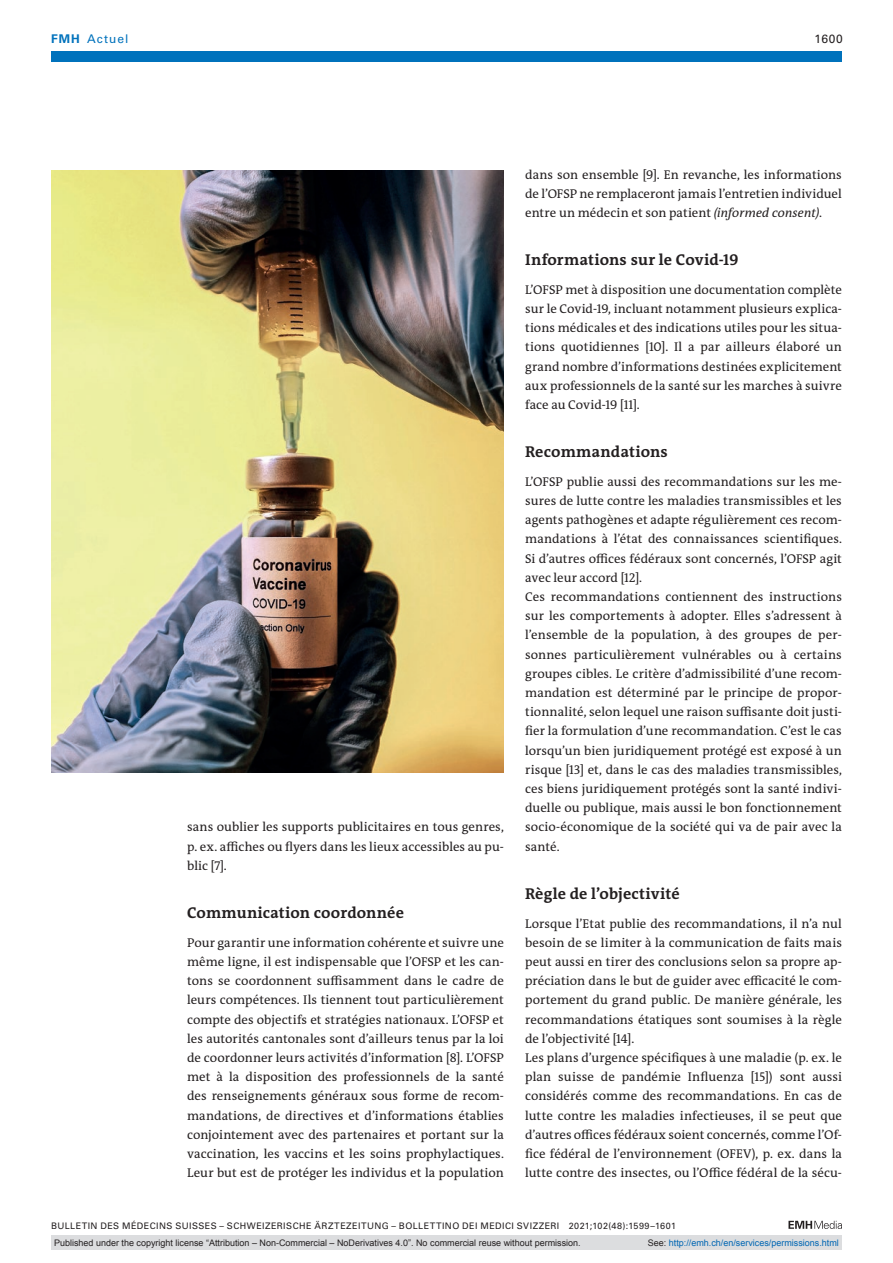
<style>
.page{position:relative;width:893px;height:1263px;background:#fff}
.page>*{position:absolute;margin:0;border:0;box-sizing:border-box;transform-origin:0 0}
.section-h1{font:700 15.75px "The Antiqua B W7";letter-spacing:.005em;color:#231f20}
.section-pn{font:12.75px/19.2px "The Antiqua B W5 Plain";letter-spacing:.005em;color:#231f20;text-align:justify}
.ressort{font:12px "Univers LT Std";letter-spacing:.085em;color:#0072bc}
.ressort-2{font:12px "Univers LT Std";color:#231f20}
.t1{font:9px "Arial";color:#231f20}
.fusszeile{font:9px "Univers LT Std";letter-spacing:.05em;color:#231f20}
.t2{font:9px "Arial";color:#0066b3}
.s1{font-weight:700}
.s2{font-style:italic}
.s3{color:#231f20}
</style>
<div class="page">
<svg style="left:788px;top:1221px;width:54px;height:8px"></svg>
<img style="left:51px;top:170px;width:453px;height:602px">
<div style="left:51px;top:51px;width:791px;height:11px;background:#0072bc"></div>
<div style="left:51px;top:1235px;width:791px;height:15px;background:#dcdddf"></div>
<p class="ressort" style="left:51px;top:31px;width:79px"><span class="s1">FMH</span> Actuel</p>
<p class="ressort-2" style="left:815px;top:31px;width:30px">1600</p>
<p class="section-pn" style="left:187px;top:818px;width:318px">sans oublier les supports publicitaires en tous genres, p. ex. affiches ou flyers dans les lieux accessibles au pu&shy;blic [7].</p>
<p class="section-h1" style="left:187px;top:902px;width:218px">Communication coordonnée</p>
<p class="section-pn" style="left:187px;top:933px;width:318px">Pour garantir une information cohérente et suivre une même ligne, il est indispensable que l’OFSP et les can&shy;tons se coordonnent suffisamment dans le cadre de leurs compétences. Ils tiennent tout particulièrement compte des objectifs et stratégies nationaux. L’OFSP et les autorités cantonales sont d’ailleurs tenus par la loi de coordonner leurs activités d’information [8]. L’OFSP met à la disposition des professionnels de la santé des renseignements généraux sous forme de recom&shy;mandations, de directives et d’informations établies conjointement avec des partenaires et portant sur la vaccination, les vaccins et les soins prophylactiques.<br>Leur but est de protéger les individus et la population</p>
<p class="section-pn" style="left:525px;top:165px;width:318px">dans son ensemble [9]. En revanche, les informations de l’OFSP ne remplaceront jamais l’entretien individuel entre un médecin et son patient <span class="s2">(informed consent)</span>.</p>
<p class="section-h1" style="left:525px;top:250px;width:215px">Informations sur le Covid-19</p>
<p class="section-pn" style="left:525px;top:280px;width:318px">L’OFSP met à disposition une documentation complète sur le Covid-19, incluant notamment plusieurs explica&shy;tions médicales et des indications utiles pour les situa&shy;tions quotidiennes [10]. Il a par ailleurs élaboré un grand nombre d’informations destinées explicitement aux professionnels de la santé sur les marches à suivre face au Covid-19 [11].</p>
<p class="section-h1" style="left:525px;top:442px;width:144px">Recommandations</p>
<p class="section-pn" style="left:525px;top:472px;width:318px">L’OFSP publie aussi des recommandations sur les me&shy;sures de lutte contre les maladies transmissibles et les agents pathogènes et adapte régulièrement ces recom&shy;mandations à l’état des connaissances scientifiques.<br>Si d’autres offices fédéraux sont concernés, l’OFSP agit avec leur accord [12].</p>
<p class="section-pn" style="left:525px;top:587px;width:318px">Ces recommandations contiennent des instructions sur les comportements à adopter. Elles s’adressent à l’ensemble de la population, à des groupes de per&shy;sonnes particulièrement vulnérables ou à certains groupes cibles. Le critère d’admissibilité d’une recom&shy;mandation est déterminé par le principe de propor&shy;tionnalité, selon lequel une raison suffisante doit justi&shy;fier la formulation d’une recommandation. C’est le cas lorsqu’un bien juridiquement protégé est exposé à un risque [13] et, dans le cas des maladies transmissibles, ces biens juridiquement protégés sont la santé indivi&shy;duelle ou publique, mais aussi le bon fonctionnement socio-économique de la société qui va de pair avec la santé.</p>
<p class="section-h1" style="left:525px;top:883px;width:156px">Règle de l’objectivité</p>
<p class="section-pn" style="left:525px;top:914px;width:318px">Lorsque l’Etat publie des recommandations, il n’a nul besoin de se limiter à la communication de faits mais peut aussi en tirer des conclusions selon sa propre ap&shy;préciation dans le but de guider avec efficacité le com&shy;portement du grand public. De manière générale, les recommandations étatiques sont soumises à la règle de l’objectivité [14].</p>
<p class="section-pn" style="left:525px;top:1048px;width:318px">Les plans d’urgence spécifiques à une maladie (p. ex. le plan suisse de pandémie Influenza [15]) sont aussi considérés comme des recommandations. En cas de lutte contre les maladies infectieuses, il se peut que d’autres offices fédéraux soient concernés, comme l’Of&shy;fice fédéral de l’environnement (OFEV), p. ex. dans la lutte contre des insectes, ou l’Office fédéral de la sécu-</p>
<p class="fusszeile" style="left:51px;top:1220px;width:626px">BULLETIN DES MÉDECINS SUISSES – SCHWEIZERISCHE ÄRZTEZEITUNG – BOLLETTINO DEI MEDICI SVIZZERI 2021;102(48):1599–1601</p>
<p class="t1" style="left:54px;top:1237px;width:528px">Published under the copyright license “Attribution – Non-Commercial – NoDerivatives 4.0”. No commercial reuse without permission.</p>
<p class="t2" style="left:648px;top:1237px;width:193px"><span class="s3">See:</span> http://emh.ch/en/services/permissions.html</p>
</div>
